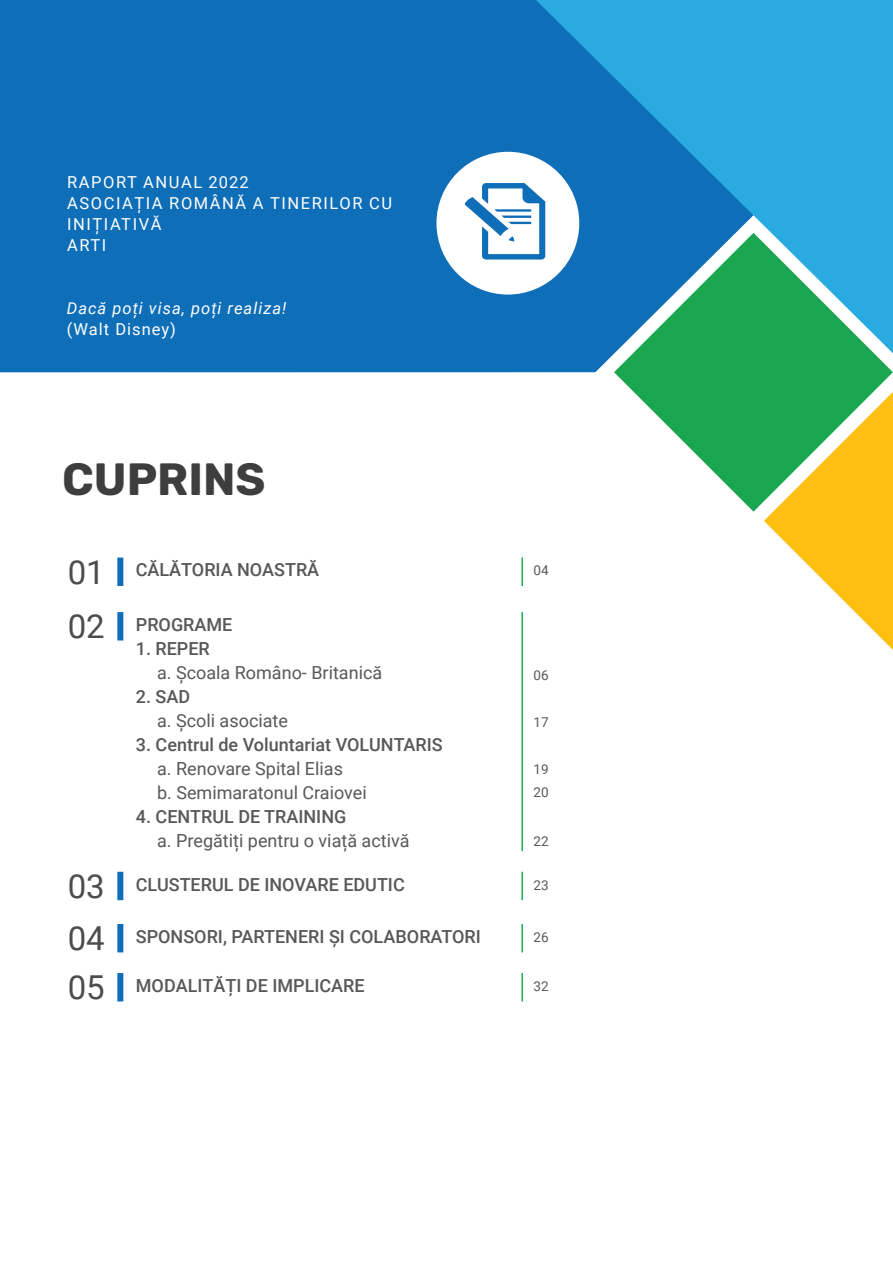
<style>
.page{position:relative;width:893px;height:1263px;background:#fff}
.page>*{position:absolute;margin:0;border:0;box-sizing:border-box;transform-origin:0 0}
.t1{font:700 45.15px "Rubik";color:#3e3e3f}
.t2{font:33px/52.2px "Roboto";color:#4b4c4d}
.t3{font:500 18px "Roboto";color:#57585a}
.t4{font:18px/24px "Roboto";color:#57585a}
.t5{font:16.5px/21px "Roboto";letter-spacing:.095em;color:#fff}
.t6{font:italic 16.5px "Roboto";letter-spacing:.06em;color:#fff}
.t7{font:16.5px "Roboto";letter-spacing:.06em;color:#fff}
.t8{font:13.5px/23.7px "Roboto";color:#57585a}
</style>
<div class="page">
<div style="left:0;top:0;width:614px;height:372px;background:#0f6eb8"></div>
<div style="left:436px;top:152px;width:143px;height:143px;background:#fff;border-radius:50%"></div>
<svg style="left:614px;top:353px;width:279px;height:159px;fill:#1aa64f"></svg>
<svg style="left:764px;top:392px;width:129px;height:258px"></svg>
<svg style="left:536px;top:0;width:357px;height:353px;background:#2c9cc5"></svg>
<div style="left:117px;top:557px;width:6px;height:29px;background:#0f6eb8"></div>
<div style="left:117px;top:872px;width:6px;height:28px;background:#0f6eb8"></div>
<div style="left:117px;top:924px;width:6px;height:28px;background:#0f6eb8"></div>
<div style="left:117px;top:973px;width:6px;height:28px;background:#0f6eb8"></div>
<div style="left:117px;top:612px;width:6px;height:28px;background:#0f6eb8"></div>
<hr style="left:521px;top:557px;width:2px;height:29px;background:#15b051">
<hr style="left:521px;top:872px;width:2px;height:28px;background:#15b051">
<hr style="left:521px;top:924px;width:2px;height:28px;background:#15b051">
<hr style="left:521px;top:973px;width:2px;height:28px;background:#15b051">
<hr style="left:521px;top:612px;width:2px;height:239px;background:#15b051">
<svg style="left:464px;top:183px;width:81px;height:77px"></svg>
<p class="t5" style="left:67px;top:171px;width:327px">RAPORT ANUAL 2022<br>ASOCIAȚIA ROMÂNĂ A TINERILOR CU<br>INIȚIATIVĂ<br>ARTI</p>
<p class="t6" style="left:67px;top:296px;width:221px">Dacă poți visa, poți realiza!</p>
<p class="t7" style="left:67px;top:317px;width:111px">(Walt Disney)</p>
<h1 class="t1" style="left:62px;top:453px;width:205px">CUPRINS</h1>
<h2 class="t2" style="left:68px;top:545px;width:39px">01</h2>
<p class="t3" style="left:136px;top:557px;width:185px">CĂLĂTORIA NOASTRĂ</p>
<h2 class="t2" style="left:68px;top:599px;width:39px">02</h2>
<p class="t3" style="left:136px;top:612px;width:98px">PROGRAME</p>
<p class="t3" style="left:136px;top:636px;width:76px">1. REPER</p>
<p class="t4" style="left:157px;top:660px;width:227px">a. Școala Româno- Britanică</p>
<p class="t3" style="left:136px;top:684px;width:56px">2. SAD</p>
<p class="t4" style="left:157px;top:708px;width:132px">a. Școli asociate</p>
<p class="t3" style="left:136px;top:732px;width:308px">3. Centrul de Voluntariat VOLUNTARIS</p>
<p class="t4" style="left:157px;top:756px;width:211px">a. Renovare Spital Elias<br>b. Semimaratonul Craiovei</p>
<p class="t3" style="left:136px;top:804px;width:212px">4. CENTRUL DE TRAINING</p>
<p class="t4" style="left:157px;top:828px;width:254px">a. Pregătiți pentru o viață activă</p>
<h2 class="t2" style="left:68px;top:859px;width:39px">03<br>04</h2>
<h2 class="t2" style="left:68px;top:960px;width:39px">05</h2>
<p class="t3" style="left:136px;top:872px;width:270px">CLUSTERUL DE INOVARE EDUTIC</p>
<p class="t3" style="left:136px;top:924px;width:347px">SPONSORI, PARTENERI ȘI COLABORATORI</p>
<p class="t3" style="left:136px;top:973px;width:230px">MODALITĂȚI DE IMPLICARE</p>
<p class="t8" style="left:533px;top:558px;width:17px">04</p>
<p class="t8" style="left:533px;top:663px;width:17px">06</p>
<p class="t8" style="left:533px;top:710px;width:17px">17</p>
<p class="t8" style="left:533px;top:756px;width:17px">19<br>20</p>
<p class="t8" style="left:533px;top:828px;width:17px">22</p>
<p class="t8" style="left:533px;top:873px;width:17px">23</p>
<p class="t8" style="left:533px;top:925px;width:17px">26</p>
<p class="t8" style="left:533px;top:974px;width:17px">32</p>
</div>
